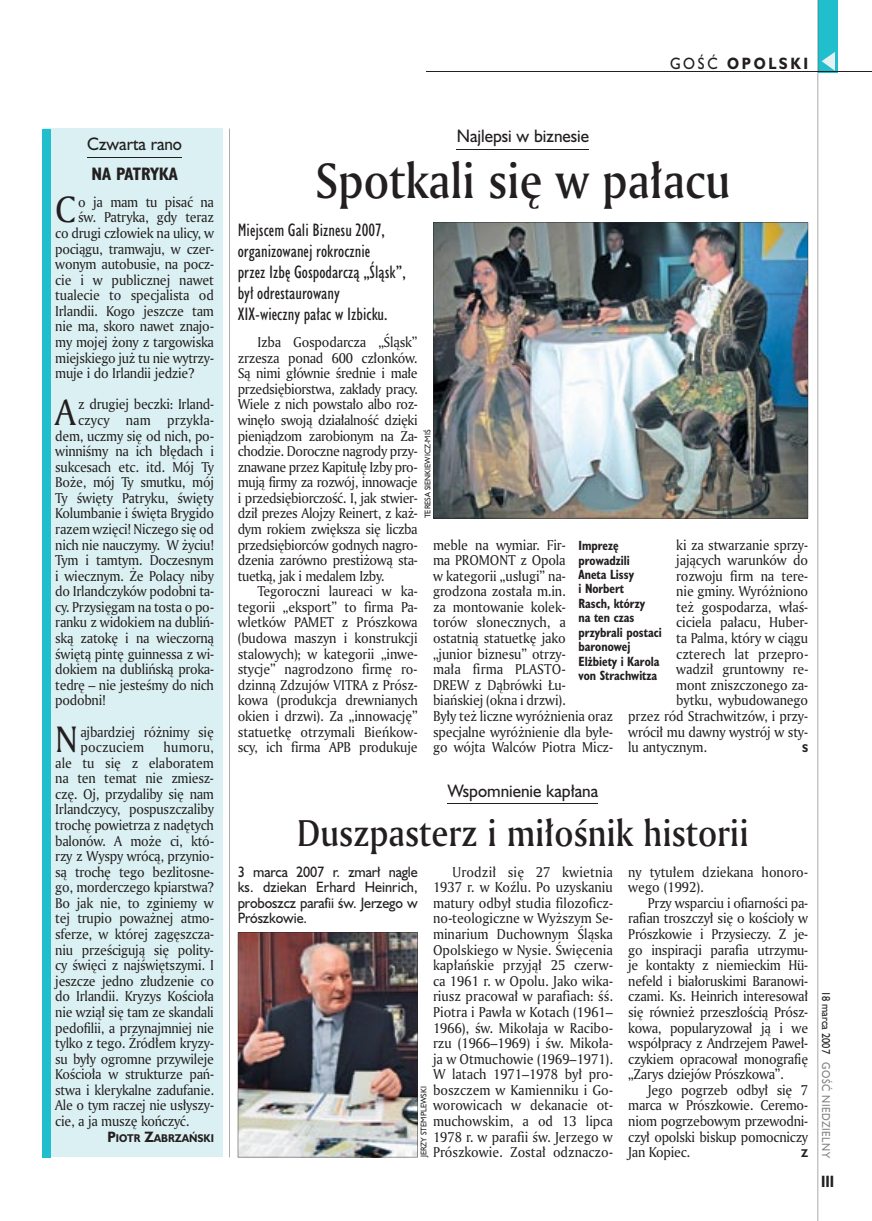
<style>
.page{position:relative;width:872px;height:1221px;background:#fff}
.page>*{position:absolute;margin:0;border:0;box-sizing:border-box;transform-origin:0 0}
.t1{font:48px "Amerigo Md PL";color:#231f20;scale:.9 1}
.t2{font:36px "Amerigo Md PL";color:#231f20;scale:.9 1}
.t3{font:35.55px "Amerigo PL";color:#231f20;scale:.94 1}
.t4{font:16.5px/21px "Humanst 521 Cn PL";color:#231f20}
.t5{font:16.5px "Humanst 521 PL";color:#231f20;scale:.94 1}
.t6{font:700 16.5px "Humanst 521 Cn PL";color:#231f20}
.t7{font:700 15px "Humanst 521 PL";letter-spacing:.2em;color:#231f20;scale:.9 1}
.t8{font:700 15px "Humanst 521 Cn PL";color:#231f20;scale:.94 1}
.t9{font:13.8px/15.6px "Amerigo PL";letter-spacing:-.02em;color:#231f20;text-align:justify;scale:.94 1}
.t10{font:13.8px/15.6px "Humanst 521 PL";letter-spacing:-.01em;color:#231f20;text-align:justify;scale:.94 1}
.t11{font:13.8px/15.6px "Amerigo PL";color:#231f20;scale:.94 1}
.t12{font:13.8px "Amerigo PL";letter-spacing:.005em;color:#231f20;scale:.94 1}
.t13{font:700 12.3px/14.4px "Humanst 521 Cn PL";color:#231f20;scale:.94 1}
.t14{font:10.5px "Humanst 521 PL";letter-spacing:.05em;color:#808285;scale:.9 1}
.t15{font:10.5px "Humanst 521 PL";color:#231f20;scale:.9 1}
.t16{font:700 10.35px "Humanst 521 PL";color:#231f20;scale:.9 1}
.t17{font:7.5px "Humanst 521 PL";color:#231f20;scale:.94 1}
.s1{font-weight:400}
.s2{font-size:13.8px}
</style>
<div class="page">
<div style="left:43px;top:129px;width:179px;height:1028px;background:#dbf0f2"></div>
<div style="left:43px;top:129px;width:8px;height:1028px;background:#21becd"></div>
<hr style="left:229px;top:129px;width:1px;height:1028px;background:#231f20">
<hr style="left:87px;top:157px;width:95px;height:1px;background:#231f20">
<div style="left:818px;top:0;width:19px;height:72px;background:#21becd"></div>
<svg style="left:821px;top:52px;width:14px;height:19px"></svg>
<hr style="left:425px;top:72px;width:447px;height:1px;background:#231f20">
<hr style="left:817px;top:0;width:1px;height:1220px;background:#231f20">
<hr style="left:457px;top:149px;width:132px;height:1px;background:#231f20">
<img style="left:433px;top:222px;width:375px;height:296px">
<hr style="left:448px;top:803px;width:150px;height:1px;background:#231f20">
<img style="left:238px;top:932px;width:180px;height:225px">
<p class="t7" style="left:670px;top:53px;width:155px"><span class="s1">GOŚĆ</span> OPOLSKI</p>
<p class="t5" style="left:87px;top:133px;width:102px">Czwarta rano</p>
<p class="t6" style="left:91px;top:162px;width:88px">NA PATRYKA</p>
<h3 class="t3" style="left:55px;top:186px;width:23px">C</h3>
<p class="t9" style="left:78px;top:194px;width:146px">o ja mam tu pisać na</p>
<p class="t9" style="left:78px;top:209px;width:146px">św. Patryka, gdy teraz</p>
<p class="t9" style="left:55px;top:225px;width:170px">co drugi człowiek na ulicy, w</p>
<p class="t9" style="left:55px;top:240px;width:170px">pociągu, tramwaju, w czer-</p>
<p class="t9" style="left:55px;top:256px;width:170px">wonym autobusie, na pocz-</p>
<p class="t9" style="left:55px;top:271px;width:170px">cie i w publicznej nawet</p>
<p class="t9" style="left:55px;top:287px;width:170px">tualecie to specjalista od</p>
<p class="t9" style="left:55px;top:303px;width:170px">Irlandii. Kogo jeszcze tam</p>
<p class="t9" style="left:55px;top:318px;width:170px">nie ma, skoro nawet znajo-</p>
<p class="t9" style="left:55px;top:334px;width:170px">my mojej żony z targowiska</p>
<p class="t9" style="left:55px;top:349px;width:170px">miejskiego już tu nie wytrzy-</p>
<p class="t9" style="left:55px;top:365px;width:150px">muje i do Irlandii jedzie?</p>
<h3 class="t3" style="left:55px;top:388px;width:23px">A</h3>
<p class="t9" style="left:78px;top:396px;width:146px">z drugiej beczki: Irland-</p>
<p class="t12" style="left:78px;top:411px;width:146px">czycy nam przykła-</p>
<p class="t9" style="left:55px;top:427px;width:170px">dem, uczmy się od nich, po-</p>
<p class="t9" style="left:55px;top:443px;width:170px">winniśmy na ich błędach i</p>
<p class="t9" style="left:55px;top:458px;width:170px">sukcesach etc. itd. Mój Ty</p>
<p class="t9" style="left:55px;top:474px;width:170px">Boże, mój Ty smutku, mój</p>
<p class="t9" style="left:55px;top:489px;width:170px">Ty święty Patryku, święty</p>
<p class="t9" style="left:55px;top:505px;width:170px">Kolumbanie i święta Brygido</p>
<p class="t9" style="left:55px;top:521px;width:170px">razem wzięci! Niczego się od</p>
<p class="t9" style="left:55px;top:536px;width:170px">nich nie nauczymy. W życiu!</p>
<p class="t9" style="left:55px;top:552px;width:170px">Tym i tamtym. Doczesnym</p>
<p class="t9" style="left:55px;top:567px;width:170px">i wiecznym. Że Polacy niby</p>
<p class="t9" style="left:55px;top:583px;width:170px">do Irlandczyków podobni ta-</p>
<p class="t9" style="left:55px;top:598px;width:170px">cy. Przysięgam na tosta o po-</p>
<p class="t9" style="left:55px;top:614px;width:170px">ranku z widokiem na dubliń-</p>
<p class="t9" style="left:55px;top:630px;width:170px">ską zatokę i na wieczorną</p>
<p class="t9" style="left:55px;top:645px;width:170px">świętą pintę guinnessa z wi-</p>
<p class="t9" style="left:55px;top:661px;width:170px">dokiem na dublińską proka-</p>
<p class="t9" style="left:55px;top:676px;width:170px">tedrę – nie jesteśmy do nich</p>
<p class="t9" style="left:55px;top:692px;width:55px">podobni!</p>
<h3 class="t3" style="left:55px;top:715px;width:26px">N</h3>
<p class="t9" style="left:80px;top:723px;width:143px">ajbardziej różnimy się poczuciem</p>
<p class="t9" style="left:55px;top:739px;width:170px;text-indent:108px">humoru, ale tu się z elaboratem na ten temat nie zmiesz&shy;czę. Oj, przydaliby się nam Irlandczycy, pospuszczaliby trochę powietrza z nadętych balonów. A może ci, któ&shy;rzy z Wyspy wrócą, przynio&shy;są trochę tego bezlitosne&shy;go, morderczego kpiarstwa?<br>Bo jak nie, to zginiemy w tej trupio poważnej atmo&shy;sferze, w której zagęszcza&shy;niu prześcigują się polity&shy;cy święci z najświętszymi. I jeszcze jedno złudzenie co do Irlandii. Kryzys Kościoła nie wziął się tam ze skandali pedofilii, a przynajmniej nie tylko z tego. Źródłem kryzy&shy;su były ogromne przywileje Kościoła w strukturze pań&shy;stwa i klerykalne zadufanie.<br>Ale o tym raczej nie usłyszy&shy;cie, a ja muszę kończyć.</p>
<p class="t16" style="left:107px;top:1130px;width:120px"><span class="s2">P</span>IOTR <span class="s2">Z</span>ABRZAŃSKI</p>
<p class="t5" style="left:457px;top:124px;width:142px">Najlepsi w biznesie</p>
<h1 class="t1" style="left:315px;top:148px;width:462px">Spotkali się w pałacu</h1>
<p class="t4" style="left:238px;top:219px;width:169px">Miejscem Gali Biznesu 2007, organizowanej rokrocznie<br>przez Izbę Gospodarczą „Śląsk”, był odrestaurowany<br>XIX-wieczny pałac w Izbicku.</p>
<p class="t9" style="left:238px;top:334px;width:193px;text-indent:20px">Izba Gospodarcza „Śląsk” zrzesza ponad 600 członków.<br>Są nimi głównie średnie i małe przedsiębiorstwa, zakłady pracy.<br>Wiele z nich powstało albo roz&shy;winęło swoją działalność dzięki pieniądzom zarobionym na Za&shy;chodzie. Doroczne nagrody przy&shy;znawane przez Kapitułę Izby pro&shy;mują firmy za rozwój, innowacje i przedsiębiorczość. I, jak stwier&shy;dził prezes Alojzy Reinert, z każ&shy;dym rokiem zwiększa się liczba przedsiębiorców godnych nagro&shy;dzenia zarówno prestiżową sta&shy;tuetką, jak i medalem Izby.</p>
<p class="t9" style="left:238px;top:583px;width:193px;text-indent:20px">Tegoroczni laureaci w ka&shy;tegorii „eksport” to firma Pa&shy;wletków PAMET z Prószkowa (budowa maszyn i konstrukcji stalowych); w kategorii „inwe&shy;stycje” nagrodzono firmę ro&shy;dzinną Zdzujów VITRA z Prósz&shy;kowa (produkcja drewnianych okien i drzwi). Za „innowację” statuetkę otrzymali Bieńkow&shy;scy, ich firma APB produkuje</p>
<p class="t17" style="left:422px;top:518px;width:96px;rotate:-90deg">TERESA SIENKIEWICZ-MIŚ</p>
<p class="t9" style="left:433px;top:536px;width:193px;text-align:left">meble na wymiar. Fir-<br>ma PROMONT z Opola<br>w kategorii „usługi” na&shy;grodzona została m.in.<br>za montowanie kolek-<br>torów słonecznych, a ostatnią statuetkę jako<br>„junior biznesu” otrzy-<br>mała firma PLASTO-<br>DREW z Dąbrówki Łu&shy;biańskiej (okna i drzwi).<br>Były też liczne wyróżnienia oraz specjalne wyróżnienie dla byłe&shy;go wójta Walców Piotra Micz-</p>
<p class="t9" style="left:676px;top:536px;width:142px">ki za stwarzanie sprzy-</p>
<p class="t13" style="left:578px;top:538px;width:90px">Imprezę prowadzili<br>Aneta Lissy<br>i Norbert<br>Rasch, którzy<br>na ten czas przybrali postaci baronowej<br>Elżbiety i Karola von Strachwitza</p>
<p class="t9" style="left:676px;top:552px;width:142px">jających warunków do</p>
<p class="t9" style="left:676px;top:567px;width:142px">rozwoju firm na tere-</p>
<p class="t9" style="left:676px;top:583px;width:142px">nie gminy. Wyróżniono</p>
<p class="t9" style="left:676px;top:598px;width:142px">też gospodarza, właś-</p>
<p class="t9" style="left:676px;top:614px;width:142px">ciciela pałacu, Huber-</p>
<p class="t9" style="left:676px;top:630px;width:142px">ta Palma, który w ciągu</p>
<p class="t11" style="left:676px;top:645px;width:142px">czterech lat przepro-</p>
<p class="t9" style="left:676px;top:661px;width:142px">wadził gruntowny re-</p>
<p class="t9" style="left:676px;top:676px;width:142px">mont zniszczonego za-</p>
<p class="t9" style="left:676px;top:692px;width:142px">bytku, wybudowanego</p>
<p class="t9" style="left:628px;top:707px;width:193px">przez ród Strachwitzów, i przy-</p>
<p class="t9" style="left:628px;top:723px;width:193px">wrócił mu dawny wystrój w sty-</p>
<p class="t9" style="left:628px;top:739px;width:85px">lu antycznym.</p>
<p class="t16" style="left:802px;top:741px;width:8px">S</p>
<p class="t5" style="left:448px;top:779px;width:161px">Wspomnienie kapłana</p>
<h2 class="t2" style="left:297px;top:808px;width:503px">Duszpasterz i miłośnik historii</h2>
<p class="t10" style="left:238px;top:863px;width:193px">3 marca 2007 r. zmarł nagle ks. dziekan Erhard Heinrich, proboszcz parafii św. Jerzego w Prószkowie.</p>
<p class="t9" style="left:433px;top:863px;width:193px;text-indent:20px">Urodził się 27 kwietnia 1937 r. w Koźlu. Po uzyskaniu matury odbył studia filozoficz&shy;no-teologiczne w Wyższym Se&shy;minarium Duchownym Śląska Opolskiego w Nysie. Święcenia kapłańskie przyjął 25 czerw&shy;ca 1961 r. w Opolu. Jako wika&shy;riusz pracował w parafiach: śś.<br>Piotra i Pawła w Kotach (1961– 1966), św. Mikołaja w Racibo&shy;rzu (1966–1969) i św. Mikoła&shy;ja w Otmuchowie (1969–1971).<br>W latach 1971–1978 był pro&shy;boszczem w Kamienniku i Go&shy;worowicach w dekanacie ot&shy;muchowskim, a od 13 lipca 1978 r. w parafii św. Jerzego w Prószkowie. Został odznaczo-</p>
<p class="t11" style="left:628px;top:863px;width:193px">ny tytułem dziekana honoro&shy;wego (1992).</p>
<p class="t9" style="left:628px;top:894px;width:193px;text-indent:20px">Przy wsparciu i ofiarności pa&shy;rafian troszczył się o kościoły w Prószkowie i Przysieczy. Z je&shy;go inspiracji parafia utrzymu&shy;je kontakty z niemieckim Hü&shy;nefeld i białoruskimi Baranowi&shy;czami. Ks. Heinrich interesował się również przeszłością Prósz&shy;kowa, popularyzował ją i we współpracy z Andrzejem Paweł&shy;czykiem opracował monografię „Zarys dziejów Prószkowa”.</p>
<p class="t9" style="left:628px;top:1081px;width:193px;text-indent:20px">Jego pogrzeb odbył się 7 marca w Prószkowie. Ceremo&shy;niom pogrzebowym przewodni&shy;czył opolski biskup pomocniczy Jan Kopiec.</p>
<p class="t17" style="left:418px;top:1157px;width:77px;rotate:-90deg">JERZY STEMPLEWSKI</p>
<p class="t16" style="left:801px;top:1146px;width:9px">Z</p>
<p class="t15" style="left:833px;top:990px;width:71px;rotate:90deg">18 marca 2007</p>
<p class="t14" style="left:833px;top:1062px;width:108px;rotate:90deg">GOŚĆ NIEDZIELNY</p>
<p class="t8" style="left:821px;top:1171px;width:15px">III</p>
</div>
